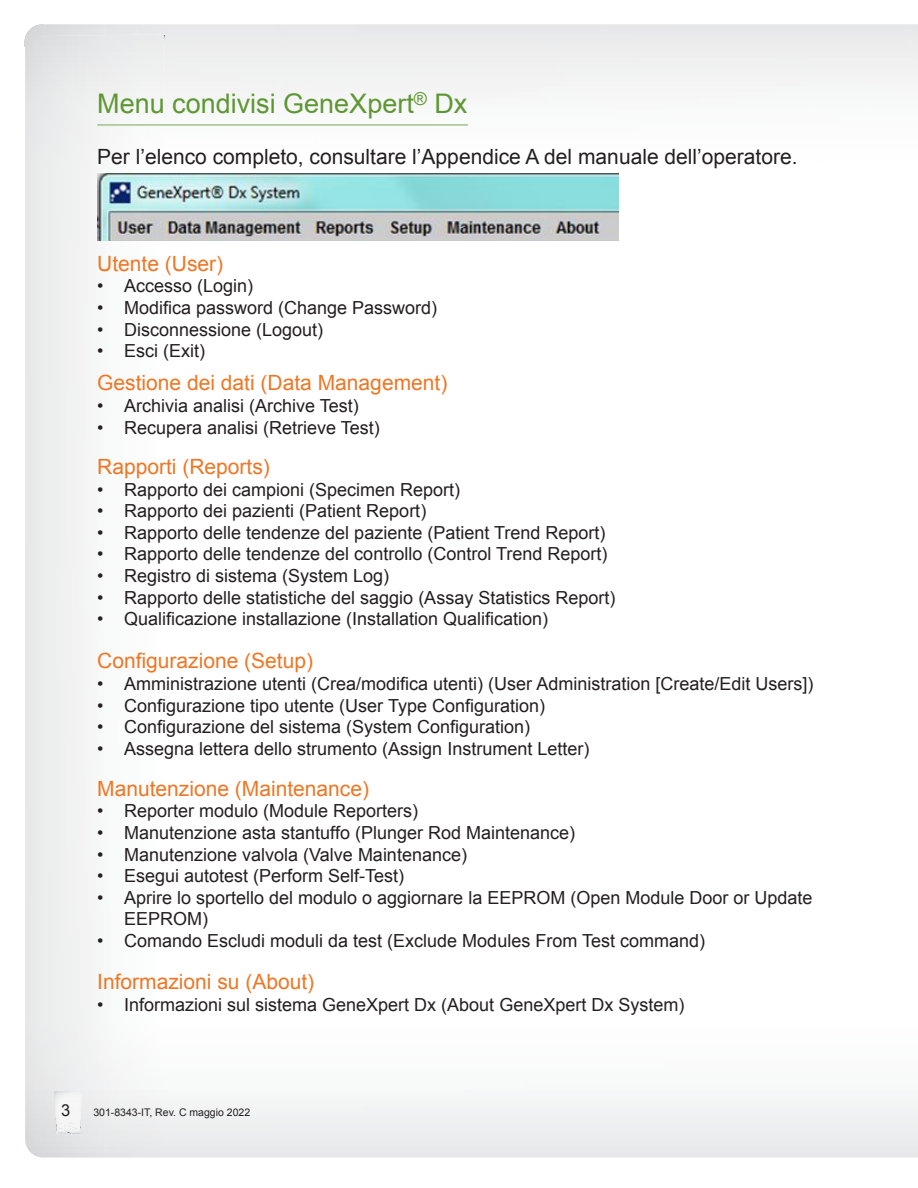
<style>
.page{position:relative;width:918px;height:1188px;background:#fff}
.page>*{position:absolute;margin:0;border:0;box-sizing:border-box;transform-origin:0 0}
.t1{font:27px "Arial";color:#5d9732}
.t2{font:21px "Arial";color:#ee7624}
.t3{font:21px "Arial";color:#231f20}
.t4{font:18px/21.6px "Arial";color:#231f20}
.t5{font:16.5px "Arial";color:#231f20}
.t6{font:10.5px "Arial";color:#231f20}
</style>
<div class="page">
<img style="left:24px;top:25px;width:14px;height:22px">
<hr style="left:97px;top:125px;width:371px;height:1px;background:#5d9732">
<img style="left:97px;top:173px;width:522px;height:67px">
<svg style="left:55px;top:1109px;width:27px;height:25px"></svg>
<svg style="left:58px;top:1091px;width:10px;height:5px"></svg>
<img style="left:68px;top:1091px;width:14px;height:5px">
<h1 class="t1" style="left:97px;top:93px;width:372px">Menu condivisi GeneXpert<sup>®</sup> Dx</h1>
<p class="t3" style="left:97px;top:148px;width:702px">Per l’elenco completo, consultare l’Appendice A del manuale dell’operatore.</p>
<p class="t2" style="left:97px;top:256px;width:128px">Utente (User)</p>
<p class="t4" style="left:97px;top:277px;width:158px">• Accesso (Login)</p>
<p class="t4" style="left:97px;top:299px;width:342px">• Modifica password (Change Password)</p>
<p class="t4" style="left:97px;top:320px;width:228px">• Disconnessione (Logout)</p>
<p class="t4" style="left:97px;top:342px;width:109px">• Esci (Exit)</p>
<p class="t2" style="left:97px;top:375px;width:352px">Gestione dei dati (Data Management)</p>
<p class="t4" style="left:97px;top:397px;width:263px">• Archivia analisi (Archive Test)</p>
<p class="t4" style="left:97px;top:418px;width:284px">• Recupera analisi (Retrieve Test)</p>
<p class="t2" style="left:97px;top:459px;width:174px">Rapporti (Reports)</p>
<p class="t4" style="left:97px;top:480px;width:365px">• Rapporto dei campioni (Specimen Report)</p>
<p class="t4" style="left:97px;top:502px;width:331px">• Rapporto dei pazienti (Patient Report)</p>
<p class="t4" style="left:97px;top:523px;width:510px">• Rapporto delle tendenze del paziente (Patient Trend Report)</p>
<p class="t4" style="left:97px;top:545px;width:512px">• Rapporto delle tendenze del controllo (Control Trend Report)</p>
<p class="t4" style="left:97px;top:567px;width:294px">• Registro di sistema (System Log)</p>
<p class="t4" style="left:97px;top:588px;width:520px">• Rapporto delle statistiche del saggio (Assay Statistics Report)</p>
<p class="t4" style="left:97px;top:610px;width:453px">• Qualificazione installazione (Installation Qualification)</p>
<p class="t2" style="left:97px;top:647px;width:217px">Configurazione (Setup)</p>
<p class="t4" style="left:97px;top:675px;width:718px">• Amministrazione utenti (Crea/modifica utenti) (User Administration [Create/Edit Users])</p>
<p class="t4" style="left:97px;top:696px;width:449px">• Configurazione tipo utente (User Type Configuration)</p>
<p class="t4" style="left:97px;top:718px;width:435px">• Configurazione del sistema (System Configuration)</p>
<p class="t4" style="left:97px;top:739px;width:494px">• Assegna lettera dello strumento (Assign Instrument Letter)</p>
<p class="t2" style="left:97px;top:781px;width:273px">Manutenzione (Maintenance)</p>
<p class="t4" style="left:97px;top:802px;width:323px">• Reporter modulo (Module Reporters)</p>
<p class="t4" style="left:97px;top:824px;width:479px">• Manutenzione asta stantuffo (Plunger Rod Maintenance)</p>
<p class="t4" style="left:97px;top:845px;width:371px">• Manutenzione valvola (Valve Maintenance)</p>
<p class="t4" style="left:97px;top:867px;width:309px">• Esegui autotest (Perform Self-Test)</p>
<p class="t4" style="left:124px;top:888px;width:690px;text-indent:-27px">• Aprire lo sportello del modulo o aggiornare la EEPROM (Open Module Door or Update<br>EEPROM)</p>
<p class="t4" style="left:97px;top:932px;width:609px">• Comando Escludi moduli da test (Exclude Modules From Test command)</p>
<p class="t2" style="left:97px;top:974px;width:219px">Informazioni su (About)</p>
<p class="t4" style="left:97px;top:995px;width:589px">• Informazioni sul sistema GeneXpert Dx (About GeneXpert Dx System)</p>
<p class="t5" style="left:61px;top:1104px;width:11px">3</p>
<p class="t6" style="left:93px;top:1108px;width:158px">301-8343-IT, Rev. C maggio 2022</p>
</div>
